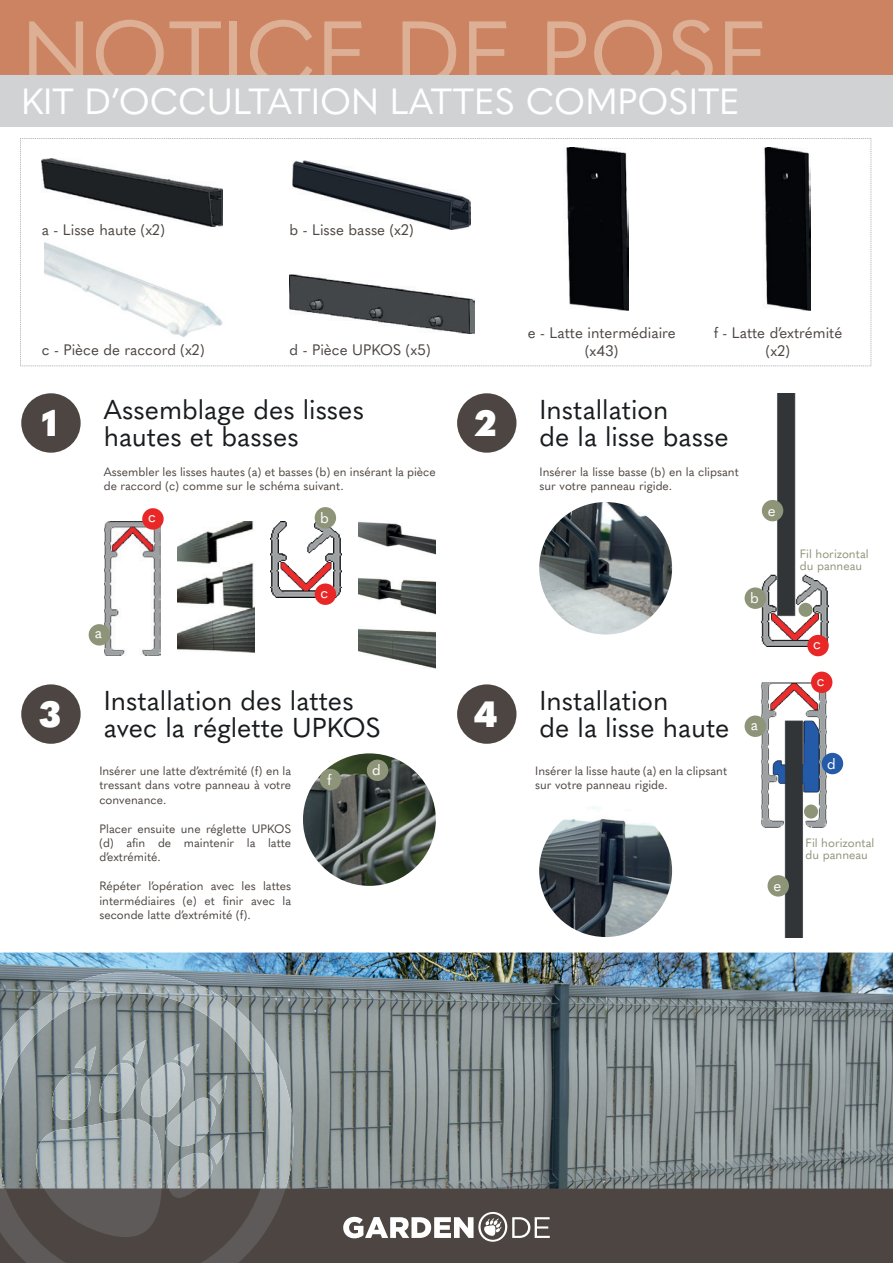
<style>
.page{position:relative;width:893px;height:1263px;background:#fff}
.page>*{position:absolute;margin:0;border:0;box-sizing:border-box;transform-origin:0 0}
.t1{font:90px "Quasimoda";color:#ddaf95}
.t2{font:36px "Quasimoda";color:#fff}
.t3{font:900 36px "Quasimoda";color:#fff}
.t4{font:27px/27px "Quasimoda";color:#191c1e}
.t5{font:15px/18px "Quasimoda";color:#4c4541;text-align:center}
.t6{font:15px "Quasimoda";color:#fff}
.t7{font:12px/14.4px "Quasimoda";color:#4c4541}
.t8{font:12px/12px "Quasimoda";color:#8d9478}
</style>
<div class="page">
<div style="left:0;top:1188px;width:893px;height:75px;background:#4c4541"></div>
<div style="left:0;top:0;width:893px;height:75px;background:#cb8361"></div>
<div style="left:0;top:75px;width:893px;height:51px;background:#d1d2d4"></div>
<svg style="left:343px;top:1212px;width:207px;height:30px"></svg>
<img style="left:0;top:952px;width:893px;height:236px">
<svg style="left:0;top:1188px;width:286px;height:75px"></svg>
<img style="left:0;top:973px;width:293px;height:215px">
<svg style="left:20px;top:138px;width:851px;height:228px"></svg>
<div style="left:21px;top:393px;width:60px;height:60px;background:#4c4541;border-radius:50%"></div>
<div style="left:457px;top:393px;width:59px;height:60px;background:#4c4541;border-radius:50%"></div>
<div style="left:21px;top:684px;width:60px;height:60px;background:#4c4541;border-radius:50%"></div>
<div style="left:457px;top:684px;width:59px;height:60px;background:#4c4541;border-radius:50%"></div>
<img style="left:303px;top:753px;width:133px;height:133px;border-radius:66px">
<img style="left:539px;top:502px;width:133px;height:132px;border-radius:66px">
<img style="left:539px;top:804px;width:133px;height:133px;border-radius:66px">
<img style="left:104px;top:521px;width:56px;height:134px">
<img style="left:177px;top:521px;width:78px;height:131px">
<img style="left:358px;top:521px;width:78px;height:148px">
<div style="left:89px;top:624px;width:21px;height:21px;background:#8d9478;border-radius:50%"></div>
<div style="left:320px;top:769px;width:21px;height:21px;background:#8d9478;border-radius:50%"></div>
<div style="left:367px;top:760px;width:21px;height:21px;background:#8d9478;border-radius:50%"></div>
<div style="left:142px;top:508px;width:22px;height:22px;background:#e92727;border-radius:50%"></div>
<img style="left:271px;top:521px;width:70px;height:76px">
<img style="left:762px;top:393px;width:67px;height:254px">
<div style="left:799px;top:603px;width:14px;height:14px;background:#8d9478;border-radius:50%"></div>
<div style="left:745px;top:587px;width:21px;height:22px;background:#8d9478;border-radius:50%"></div>
<div style="left:315px;top:507px;width:21px;height:21px;background:#8d9478;border-radius:50%"></div>
<div style="left:762px;top:500px;width:21px;height:21px;background:#8d9478;border-radius:50%"></div>
<div style="left:315px;top:583px;width:21px;height:22px;background:#e92727;border-radius:50%"></div>
<div style="left:807px;top:635px;width:22px;height:21px;background:#e92727;border-radius:50%"></div>
<img style="left:762px;top:682px;width:64px;height:255px">
<div style="left:804px;top:804px;width:14px;height:14px;background:#8d9478;border-radius:50%"></div>
<div style="left:811px;top:672px;width:21px;height:21px;background:#e92727;border-radius:50%"></div>
<div style="left:745px;top:715px;width:21px;height:22px;background:#8d9478;border-radius:50%"></div>
<div style="left:822px;top:753px;width:21px;height:21px;background:#255aa9;border-radius:50%"></div>
<div style="left:767px;top:875px;width:22px;height:21px;background:#8d9478;border-radius:50%"></div>
<h1 class="t1" style="left:21px;top:-15px;width:749px">NOTICE DE POSE</h1>
<h2 class="t2" style="left:21px;top:74px;width:720px">KIT D’OCCULTATION LATTES COMPOSITE</h2>
<p class="t5" style="left:42px;top:220px;width:125px">a - Lisse haute (x2)</p>
<p class="t5" style="left:290px;top:220px;width:126px">b - Lisse basse (x2)</p>
<p class="t5" style="left:42px;top:339px;width:164px">c - Pièce de raccord (x2)</p>
<p class="t5" style="left:290px;top:339px;width:143px">d - Pièce UPKOS (x5)</p>
<p class="t5" style="left:528px;top:323px;width:150px">e - Latte intermédiaire (x43)</p>
<p class="t5" style="left:714px;top:323px;width:130px">f - Latte d’extrémité (x2)</p>
<h3 class="t4" style="left:104px;top:394px;width:262px">Assemblage des lisses hautes et basses</h3>
<h3 class="t4" style="left:540px;top:394px;width:191px">Installation<br>de la lisse basse</h3>
<h2 class="t3" style="left:42px;top:394px;width:17px">1</h2>
<h2 class="t3" style="left:475px;top:394px;width:23px">2</h2>
<p class="t7" style="left:104px;top:463px;width:334px">Assembler les lisses hautes (a) et basses (b) en insérant la pièce de raccord (c) comme sur le schéma suivant.</p>
<p class="t7" style="left:540px;top:463px;width:201px">Insérer la lisse basse (b) en la clipsant sur votre panneau rigide.</p>
<p class="t6" style="left:95px;top:622px;width:9px">a</p>
<p class="t6" style="left:148px;top:506px;width:9px">c</p>
<p class="t6" style="left:320px;top:506px;width:10px">b</p>
<p class="t6" style="left:768px;top:499px;width:9px">e</p>
<p class="t6" style="left:320px;top:581px;width:9px">c</p>
<p class="t6" style="left:750px;top:586px;width:10px">b</p>
<h3 class="t4" style="left:104px;top:685px;width:279px">Installation des lattes avec la réglette UPKOS</h3>
<h3 class="t4" style="left:540px;top:685px;width:191px">Installation<br>de la lisse haute</h3>
<h2 class="t3" style="left:39px;top:685px;width:24px">3</h2>
<h2 class="t3" style="left:474px;top:685px;width:25px">4</h2>
<p class="t7" style="left:99px;top:763px;width:193px;text-align:justify">Insérer une latte d’extrémité (f) en la tressant dans votre panneau à votre convenance.</p>
<p class="t7" style="left:99px;top:820px;width:193px;text-align:justify">Placer ensuite une réglette UPKOS (d) afin de maintenir la latte d’extrémité.</p>
<p class="t7" style="left:99px;top:878px;width:193px;text-align:justify">Répéter l’opération avec les lattes intermédiaires (e) et finir avec la seconde latte d’extrémité (f).</p>
<p class="t6" style="left:327px;top:768px;width:6px">f</p>
<p class="t6" style="left:372px;top:758px;width:10px">d</p>
<p class="t7" style="left:535px;top:763px;width:193px">Insérer la lisse haute (a) en la clipsant sur votre panneau rigide.</p>
<p class="t6" style="left:751px;top:713px;width:9px">a</p>
<p class="t6" style="left:773px;top:874px;width:9px">e</p>
<p class="t8" style="left:800px;top:547px;width:70px">Fil horizontal du panneau</p>
<p class="t6" style="left:813px;top:632px;width:9px">c</p>
<p class="t6" style="left:817px;top:669px;width:9px">c</p>
<p class="t6" style="left:827px;top:752px;width:10px">d</p>
<p class="t8" style="left:806px;top:835px;width:70px">Fil horizontal du panneau</p>
</div>
